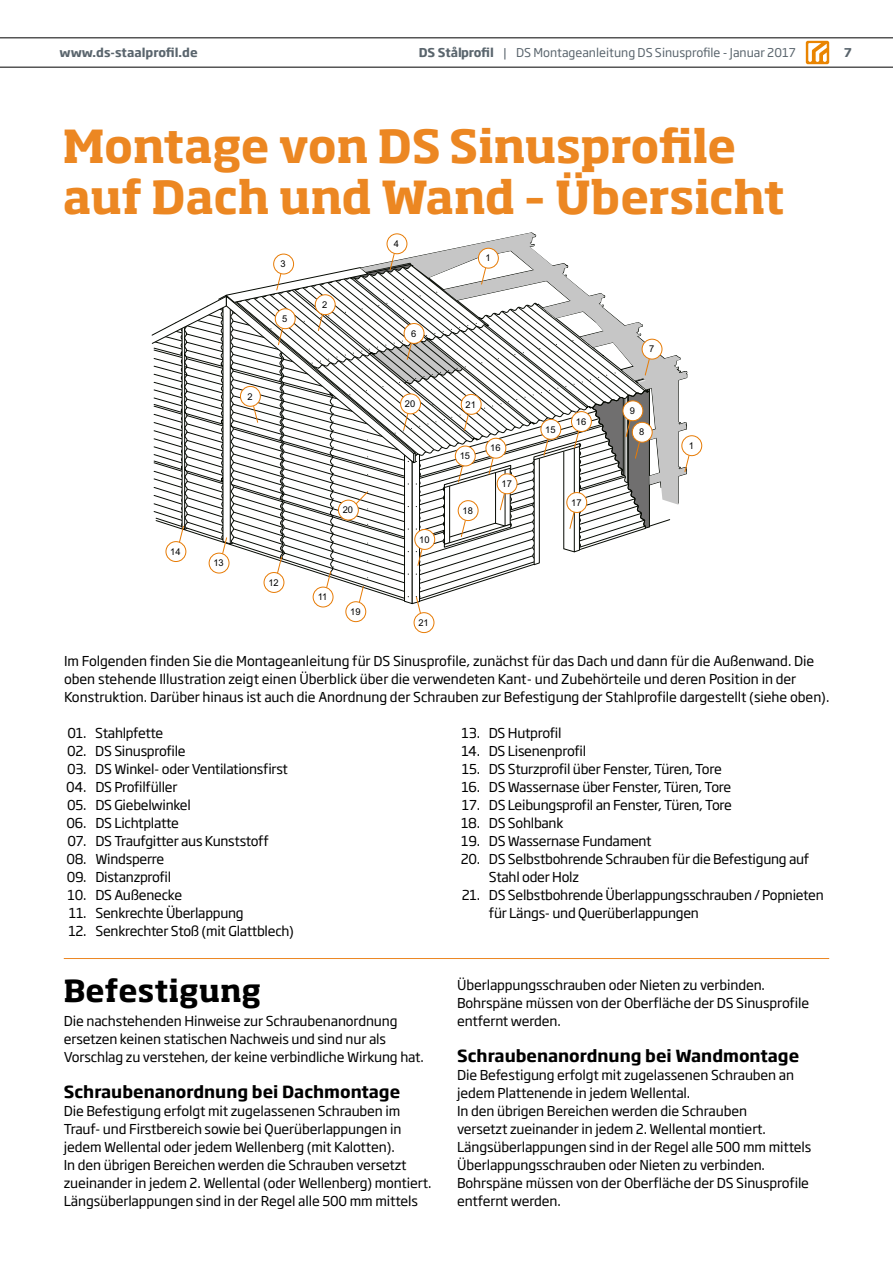
<style>
.page{position:relative;width:893px;height:1263px;background:#fff}
.page>*{position:absolute;margin:0;border:0;box-sizing:border-box;transform-origin:0 0}
.t1{font:700 45px/51px "Soho Std";letter-spacing:-.01em;color:#ec8722}
.t2{font:700 30px "Soho Std";color:#000}
.t3{font:700 16.5px "Soho Gothic Std";color:#000}
.t4{font:13.5px/18px "Soho Gothic Std";letter-spacing:-.01em;color:#000}
.t5{font:12px "Soho Gothic Std";color:#5a656d}
.t6{font:700 12px "Soho Gothic Std";color:#5a656d}
.t7{font:9.3px "Arial";color:#000}
.s1{font-weight:700}
</style>
<div class="page">
<svg style="left:0;top:38px;width:893px;height:29px"></svg>
<div style="left:681px;top:435px;width:21px;height:21px;border:1px solid #e77b05;border-radius:50%"></div>
<div style="left:345px;top:601px;width:21px;height:21px;border:1px solid #e77b05;border-radius:50%"></div>
<div style="left:414px;top:612px;width:20px;height:21px;border:1px solid #e77b05;border-radius:50%"></div>
<svg style="left:152px;top:232px;width:538px;height:382px"></svg>
<div style="left:461px;top:394px;width:20px;height:20px;background:#fff;border-radius:50%"></div>
<div style="left:461px;top:394px;width:21px;height:21px;border:1px solid #e77b05;border-radius:50%"></div>
<hr style="left:64px;top:958px;width:765px;height:1px;background:#ec8722">
<p class="t6" style="left:60px;top:45px;width:140px">www.ds-staalprofil.de</p>
<p class="t5" style="left:419px;top:45px;width:378px"><span class="s1">DS Stålprofil</span> | DS Montageanleitung DS Sinusprofile - Januar 2017</p>
<p class="t6" style="left:844px;top:45px;width:9px">7</p>
<h1 class="t1" style="left:63px;top:119px;width:724px">Montage von DS Sinusprofile auf Dach und Wand – Übersicht</h1>
<p class="t7" style="left:170px;top:545px;width:12px">14</p>
<p class="t7" style="left:247px;top:390px;width:7px">2</p>
<p class="t7" style="left:281px;top:258px;width:7px">3</p>
<p class="t7" style="left:282px;top:313px;width:7px">5</p>
<p class="t7" style="left:322px;top:299px;width:7px">2</p>
<p class="t7" style="left:213px;top:557px;width:12px">13</p>
<p class="t7" style="left:268px;top:576px;width:12px">12</p>
<p class="t7" style="left:343px;top:504px;width:12px">20</p>
<p class="t7" style="left:318px;top:591px;width:11px">11</p>
<p class="t7" style="left:350px;top:605px;width:12px">19</p>
<p class="t7" style="left:394px;top:238px;width:7px">4</p>
<p class="t7" style="left:485px;top:252px;width:7px">1</p>
<p class="t7" style="left:411px;top:327px;width:7px">6</p>
<p class="t7" style="left:405px;top:398px;width:12px">20</p>
<p class="t7" style="left:466px;top:398px;width:12px">21</p>
<p class="t7" style="left:460px;top:450px;width:12px">15</p>
<p class="t7" style="left:419px;top:533px;width:12px">10</p>
<p class="t7" style="left:462px;top:504px;width:12px">18</p>
<p class="t7" style="left:490px;top:442px;width:12px">16</p>
<p class="t7" style="left:501px;top:478px;width:12px">17</p>
<p class="t7" style="left:418px;top:616px;width:12px">21</p>
<p class="t7" style="left:545px;top:423px;width:12px">15</p>
<p class="t7" style="left:576px;top:415px;width:12px">16</p>
<p class="t7" style="left:571px;top:496px;width:12px">17</p>
<p class="t7" style="left:649px;top:343px;width:7px">7</p>
<p class="t7" style="left:630px;top:405px;width:7px">9</p>
<p class="t7" style="left:639px;top:426px;width:7px">8</p>
<p class="t7" style="left:689px;top:440px;width:7px">1</p>
<p class="t4" style="left:64px;top:652px;width:767px">Im Folgenden finden Sie die Montageanleitung für DS Sinusprofile, zunächst für das Dach und dann für die Außenwand. Die oben stehende Illustration zeigt einen Überblick über die verwendeten Kant- und Zubehörteile und deren Position in der<br>Konstruktion. Darüber hinaus ist auch die Anordnung der Schrauben zur Befestigung der Stahlprofile dargestellt (siehe oben).</p>
<p class="t4" style="left:68px;top:724px;width:97px">01. Stahlpfette</p>
<p class="t4" style="left:67px;top:742px;width:120px">02. DS Sinusprofile</p>
<p class="t4" style="left:67px;top:760px;width:222px">03. DS Winkel- oder Ventilationsfirst</p>
<p class="t4" style="left:66px;top:778px;width:113px">04. DS Profilfüller</p>
<p class="t4" style="left:67px;top:796px;width:125px">05. DS Giebelwinkel</p>
<p class="t4" style="left:67px;top:814px;width:114px">06. DS Lichtplatte</p>
<p class="t4" style="left:67px;top:832px;width:203px">07. DS Traufgitter aus Kunststoff</p>
<p class="t4" style="left:66px;top:850px;width:99px">08. Windsperre</p>
<p class="t4" style="left:67px;top:868px;width:106px">09. Distanzprofil</p>
<p class="t4" style="left:68px;top:886px;width:116px">10. DS Außenecke</p>
<p class="t4" style="left:69px;top:904px;width:177px">11. Senkrechte Überlappung</p>
<p class="t4" style="left:68px;top:922px;width:227px">12. Senkrechter Stoß (mit Glattblech)</p>
<h2 class="t2" style="left:64px;top:972px;width:199px">Befestigung</h2>
<p class="t4" style="left:64px;top:1012px;width:362px">Die nachstehenden Hinweise zur Schraubenanordnung ersetzen keinen statischen Nachweis und sind nur als<br>Vorschlag zu verstehen, der keine verbindliche Wirkung hat.</p>
<p class="t3" style="left:64px;top:1081px;width:338px">Schraubenanordnung bei Dachmontage</p>
<p class="t4" style="left:64px;top:1102px;width:369px">Die Befestigung erfolgt mit zugelassenen Schrauben im Trauf- und Firstbereich sowie bei Querüberlappungen in jedem Wellental oder jedem Wellenberg (mit Kalotten).<br>In den übrigen Bereichen werden die Schrauben versetzt zueinander in jedem 2. Wellental (oder Wellenberg) montiert.<br>Längsüberlappungen sind in der Regel alle 500 mm mittels</p>
<p class="t4" style="left:462px;top:724px;width:101px">13. DS Hutprofil</p>
<p class="t4" style="left:461px;top:742px;width:126px">14. DS Lisenenprofil</p>
<p class="t4" style="left:462px;top:760px;width:262px">15. DS Sturzprofil über Fenster, Türen, Tore</p>
<p class="t4" style="left:461px;top:778px;width:271px">16. DS Wassernase über Fenster, Türen, Tore</p>
<p class="t4" style="left:462px;top:796px;width:272px">17. DS Leibungsprofil an Fenster, Türen, Tore</p>
<p class="t4" style="left:461px;top:814px;width:104px">18. DS Sohlbank</p>
<p class="t4" style="left:461px;top:832px;width:192px">19. DS Wassernase Fundament</p>
<p class="t4" style="left:489px;top:850px;width:322px;text-indent:-28px">20. DS Selbstbohrende Schrauben für die Befestigung auf<br>Stahl oder Holz</p>
<p class="t4" style="left:489px;top:886px;width:336px;text-indent:-27px">21. DS Selbstbohrende Überlappungsschrauben / Popnieten für Längs- und Querüberlappungen</p>
<p class="t4" style="left:457px;top:976px;width:353px">Überlappungsschrauben oder Nieten zu verbinden.<br>Bohrspäne müssen von der Oberfläche der DS Sinusprofile entfernt werden.</p>
<p class="t3" style="left:457px;top:1045px;width:344px">Schraubenanordnung bei Wandmontage</p>
<p class="t4" style="left:457px;top:1066px;width:356px">Die Befestigung erfolgt mit zugelassenen Schrauben an jedem Plattenende in jedem Wellental.<br>In den übrigen Bereichen werden die Schrauben<br>versetzt zueinander in jedem 2. Wellental montiert.<br>Längsüberlappungen sind in der Regel alle 500 mm mittels Überlappungsschrauben oder Nieten zu verbinden.<br>Bohrspäne müssen von der Oberfläche der DS Sinusprofile entfernt werden.</p>
</div>
